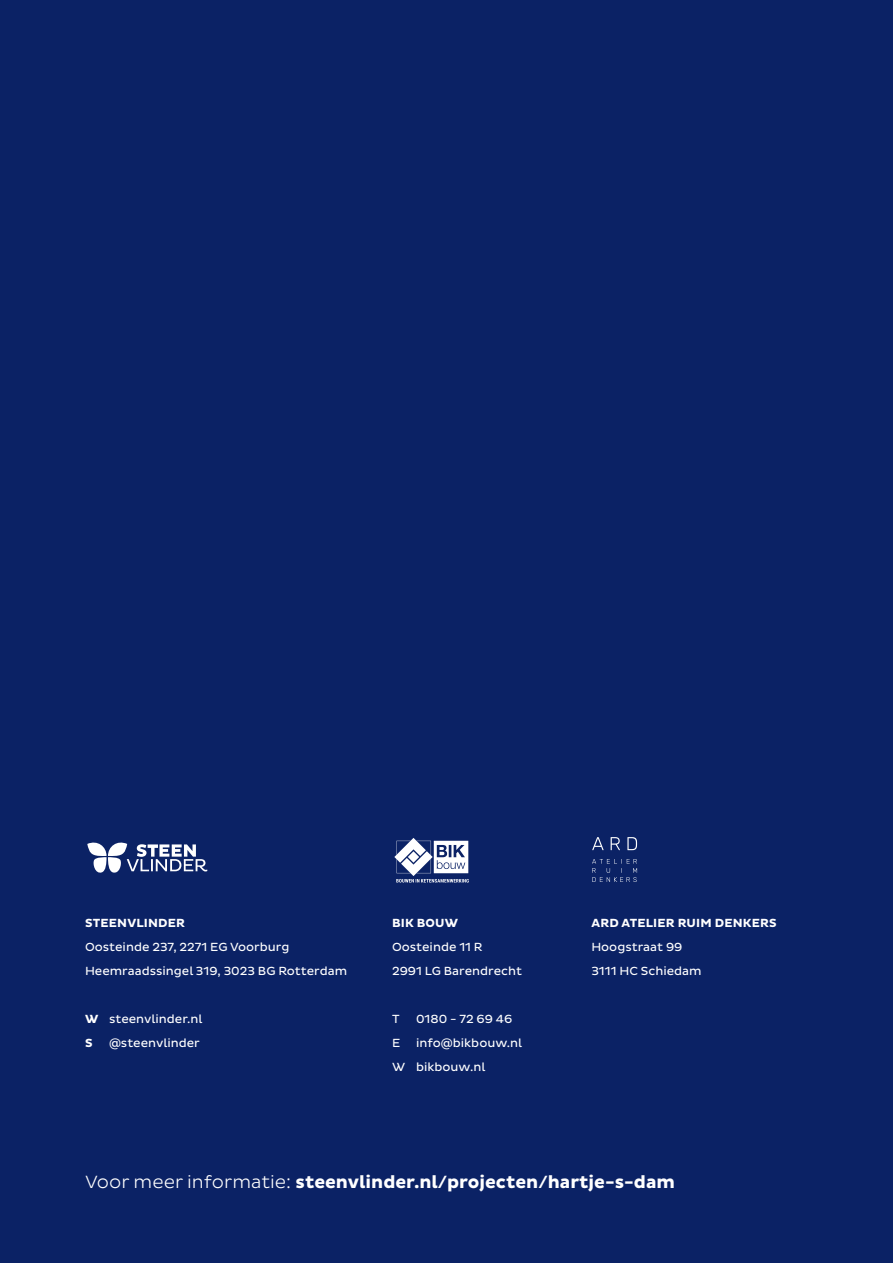
<style>
.page{position:relative;width:893px;height:1263px;background:#fff}
.page>*{position:absolute;margin:0;border:0;box-sizing:border-box;transform-origin:0 0}
.t1{font:700 18px "Pluto Sans";color:#fff}
.t2{font:12px/24px "Pluto Sans";color:#fff}
.t3{font:700 12px "Pluto Sans";letter-spacing:.015em;color:#fff}
.s1{font-weight:700}
.s2{font-weight:300}
</style>
<div class="page">
<div style="left:0;top:0;width:893px;height:1143px;background:#0b2265"></div>
<div style="left:0;top:1143px;width:893px;height:120px;background:#0b2265"></div>
<svg style="left:592px;top:837px;width:12px;height:13px"></svg>
<svg style="left:611px;top:837px;width:9px;height:13px"></svg>
<svg style="left:627px;top:837px;width:10px;height:13px"></svg>
<svg style="left:592px;top:859px;width:45px;height:23px"></svg>
<svg style="left:394px;top:838px;width:75px;height:44px"></svg>
<svg style="left:87px;top:842px;width:120px;height:31px"></svg>
<p class="t3" style="left:85px;top:916px;width:101px">STEENVLINDER</p>
<p class="t2" style="left:85px;top:935px;width:264px">Oosteinde 237, 2271 EG Voorburg<br>Heemraadssingel 319, 3023 BG Rotterdam</p>
<p class="t2" style="left:85px;top:1007px;width:119px"><span class="s1">W</span> steenvlinder.nl<br><span class="s1">S</span></p>
<p class="t2" style="left:109px;top:1031px;width:92px">@steenvlinder</p>
<p class="t3" style="left:392px;top:916px;width:67px">BIK BOUW</p>
<p class="t2" style="left:392px;top:935px;width:131px">Oosteinde 11 R<br>2991 LG Barendrecht</p>
<p class="t2" style="left:392px;top:1007px;width:9px">T</p>
<p class="t2" style="left:416px;top:1007px;width:98px">0180 - 72 69 46</p>
<p class="t2" style="left:392px;top:1031px;width:10px">E</p>
<p class="t2" style="left:392px;top:1031px;width:132px;text-indent:24px">info@bikbouw.nl<br>W bikbouw.nl</p>
<p class="t3" style="left:591px;top:916px;width:187px">ARD ATELIER RUIM DENKERS</p>
<p class="t2" style="left:591px;top:935px;width:112px">Hoogstraat 99<br>3111 HC Schiedam</p>
<h1 class="t1" style="left:85px;top:1171px;width:592px"><span class="s2">Voor meer informatie:</span> steenvlinder.nl/projecten/hartje-s-dam</h1>
</div>
